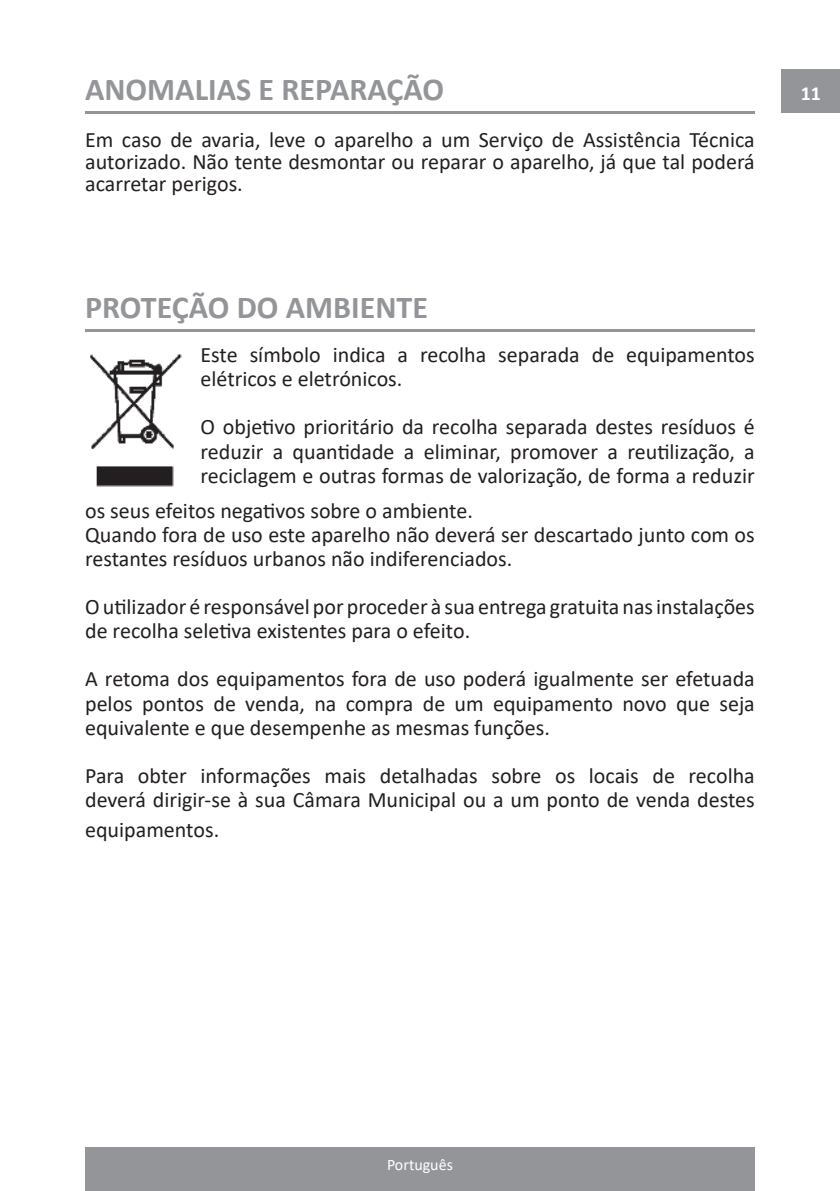
<style>
.page{position:relative;width:840px;height:1191px;background:#fff}
.page>*{position:absolute;margin:0;border:0;box-sizing:border-box;transform-origin:0 0}
.t1{font:700 32px "Calibri";color:#939598}
.Estilo_de_parágrafo{font:22px/24px "Calibri";color:#231f20}
.t2{font:700 20px "Calibri";color:#fff}
.t3{font:16px "Calibri";color:#fff}
</style>
<div class="page">
<div style="left:85px;top:1147px;width:669px;height:44px;background:#939598"></div>
<div style="left:781px;top:69px;width:58px;height:44px;background:#939598"></div>
<hr style="left:85px;top:329px;width:669px;height:3px;background:#939598">
<img style="left:90px;top:354px;width:92px;height:133px">
<hr style="left:85px;top:111px;width:669px;height:3px;background:#939598">
<p class="t1" style="left:85px;top:66px;width:360px">ANOMALIAS E REPARAÇÃO</p>
<p class="Estilo_de_parágrafo" style="left:85px;top:128px;width:670px;line-height:22px;text-align:justify">Em caso de avaria, leve o aparelho a um Serviço de Assistência Técnica autorizado. Não tente desmontar ou reparar o aparelho, já que tal poderá acarretar perigos.</p>
<p class="t1" style="left:85px;top:284px;width:344px">PROTEÇÃO DO AMBIENTE</p>
<p class="Estilo_de_parágrafo" style="left:200px;top:342px;width:555px">Este símbolo indica a recolha separada de equipamentos elétricos e eletrónicos.</p>
<p class="Estilo_de_parágrafo" style="left:200px;top:414px;width:555px;text-align:justify">O objetivo prioritário da recolha separada destes resíduos é reduzir a quantidade a eliminar, promover a reutilização, a reciclagem e outras formas de valorização, de forma a reduzir</p>
<p class="Estilo_de_parágrafo" style="left:85px;top:498px;width:389px">os seus efeitos negativos sobre o ambiente.</p>
<p class="Estilo_de_parágrafo" style="left:85px;top:522px;width:670px">Quando fora de uso este aparelho não deverá ser descartado junto com os restantes resíduos urbanos não indiferenciados.</p>
<p class="Estilo_de_parágrafo" style="left:85px;top:594px;width:670px">O utilizador é responsável por proceder à sua entrega gratuita nas instalações de recolha seletiva existentes para o efeito.</p>
<p class="Estilo_de_parágrafo" style="left:85px;top:666px;width:670px;text-align:justify">A retoma dos equipamentos fora de uso poderá igualmente ser efetuada pelos pontos de venda, na compra de um equipamento novo que seja equivalente e que desempenhe as mesmas funções.</p>
<p class="Estilo_de_parágrafo" style="left:85px;top:762px;width:670px">Para obter informações mais detalhadas sobre os locais de recolha deverá dirigir-se à sua Câmara Municipal ou a um ponto de venda destes</p>
<p class="Estilo_de_parágrafo" style="left:85px;top:816px;width:135px">equipamentos.</p>
<p class="t2" style="left:800px;top:79px;width:22px">11</p>
<p class="t3" style="left:387px;top:1153px;width:67px">Português</p>
</div>
